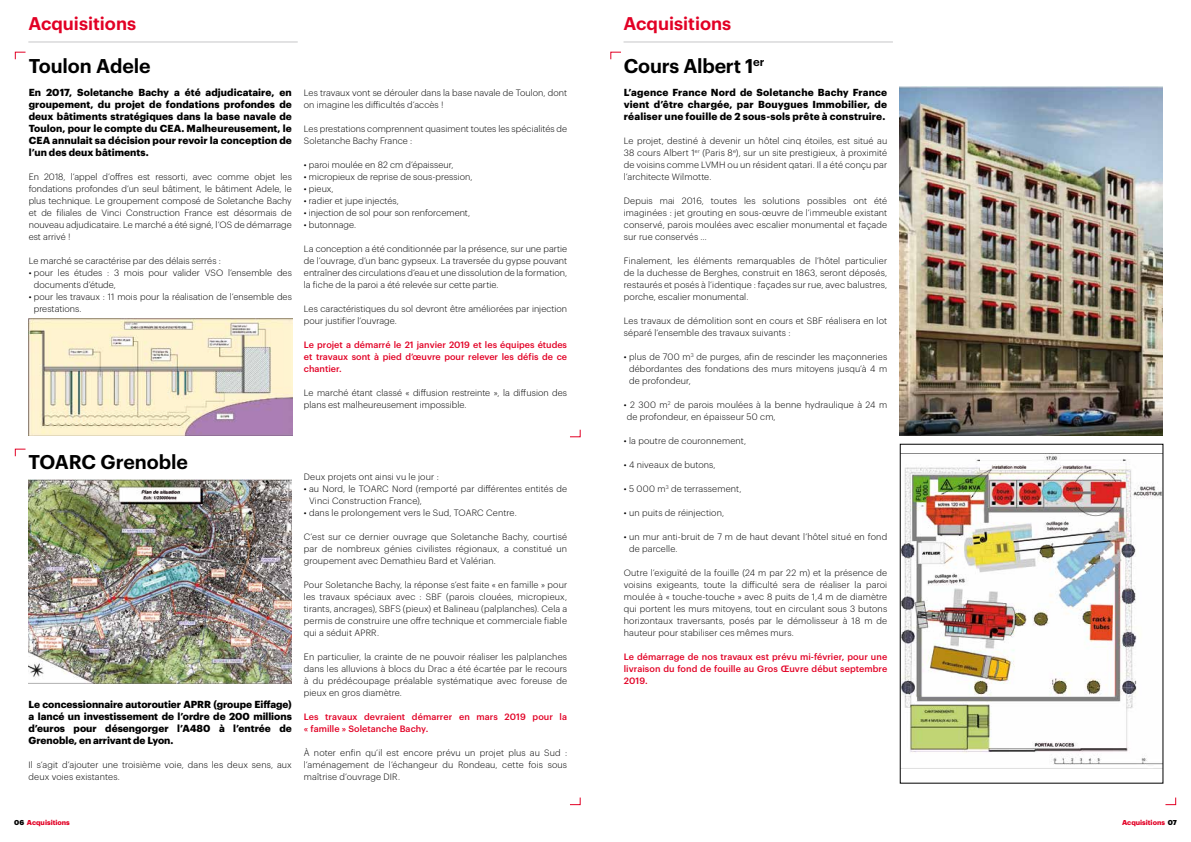
<style>
.page{position:relative;width:1191px;height:842px;background:#fff}
.page>*{position:absolute;margin:0;border:0;box-sizing:border-box;transform-origin:0 0}
.t1{font:600 19.5px "Graphik";letter-spacing:-.01em;color:#000}
.t2{font:600 18px "Graphik";color:#e20025}
.t3{font:700 10px/12px "Graphik";letter-spacing:.01em;color:#000;text-align:justify}
.t4{font:300 9px/12px "Graphik";letter-spacing:.01em;color:#000}
.t5{font:500 9px/12px "Graphik";letter-spacing:.005em;color:#e20025;text-align:justify}
.t6{font:700 7px "Graphik";color:#e20025}
.s1{font-weight:900;color:#000}
</style>
<div class="page">
<hr style="left:28px;top:42px;width:270px;height:1px;background:#c6c7c8">
<hr style="left:623px;top:42px;width:270px;height:1px;background:#c6c7c8">
<svg style="left:14px;top:51px;width:12px;height:9px"></svg>
<svg style="left:610px;top:51px;width:11px;height:9px"></svg>
<svg style="left:570px;top:429px;width:11px;height:9px"></svg>
<svg style="left:570px;top:797px;width:11px;height:9px"></svg>
<svg style="left:1165px;top:797px;width:11px;height:9px"></svg>
<svg style="left:14px;top:448px;width:12px;height:9px"></svg>
<img style="left:902px;top:454px;width:259px;height:315px">
<img style="left:899px;top:86px;width:264px;height:350px">
<img style="left:29px;top:319px;width:263px;height:117px">
<img style="left:29px;top:480px;width:263px;height:204px">
<h2 class="t2" style="left:28px;top:10px;width:109px">Acquisitions</h2>
<h2 class="t2" style="left:623px;top:10px;width:109px">Acquisitions</h2>
<h1 class="t1" style="left:29px;top:51px;width:123px">Toulon Adele</h1>
<p class="t3" style="left:29px;top:85px;width:265px">En 2017, Soletanche Bachy a été adjudicataire, en groupement, du projet de fondations profondes de deux bâtiments stratégiques dans la base navale de Toulon, pour le compte du CEA. Malheureusement, le CEA annulait sa décision pour revoir la conception de l’un des deux bâtiments.</p>
<p class="t4" style="left:29px;top:170px;width:265px;text-align:justify">En 2018, l’appel d’offres est ressorti, avec comme objet les fondations profondes d’un seul bâtiment, le bâtiment Adele, le plus technique. Le groupement composé de Soletanche Bachy et de filiales de Vinci Construction France est désormais de nouveau adjudicataire. Le marché a été signé, l’OS de démarrage est arrivé !</p>
<p class="t4" style="left:29px;top:254px;width:194px">Le marché se caractérise par des délais serrés :</p>
<p class="t4" style="left:34px;top:266px;width:260px;text-indent:-5px">• pour les études : 3 mois pour valider VSO l’ensemble des documents d’étude,</p>
<p class="t4" style="left:34px;top:290px;width:260px;text-indent:-5px">• pour les travaux : 11 mois pour la réalisation de l’ensemble des prestations.</p>
<p class="t4" style="left:304px;top:86px;width:265px">Les travaux vont se dérouler dans la base navale de Toulon, dont on imagine les difficultés d’accès !</p>
<p class="t4" style="left:304px;top:122px;width:265px">Les prestations comprennent quasiment toutes les spécialités de<br>Soletanche Bachy France :</p>
<p class="t4" style="left:304px;top:158px;width:151px">• paroi moulée en 82 cm d’épaisseur,</p>
<p class="t4" style="left:304px;top:170px;width:170px">• micropieux de reprise de sous-pression,</p>
<p class="t4" style="left:304px;top:182px;width:31px">• pieux,</p>
<p class="t4" style="left:304px;top:194px;width:96px">• radier et jupe injectés,</p>
<p class="t4" style="left:304px;top:206px;width:168px">• injection de sol pour son renforcement,</p>
<p class="t4" style="left:304px;top:218px;width:54px">• butonnage.</p>
<p class="t4" style="left:304px;top:242px;width:265px;text-align:justify">La conception a été conditionnée par la présence, sur une partie de l’ouvrage, d’un banc gypseux. La traversée du gypse pouvant entraîner des circulations d’eau et une dissolution de la formation, la fiche de la paroi a été relevée sur cette partie.</p>
<p class="t4" style="left:304px;top:302px;width:265px">Les caractéristiques du sol devront être améliorées par injection pour justifier l’ouvrage.</p>
<p class="t5" style="left:304px;top:338px;width:265px">Le projet a démarré le 21 janvier 2019 et les équipes études et travaux sont à pied d’œuvre pour relever les défis de ce chantier.</p>
<p class="t4" style="left:304px;top:386px;width:265px">Le marché étant classé « diffusion restreinte », la diffusion des plans est malheureusement impossible.</p>
<h1 class="t1" style="left:29px;top:447px;width:161px">TOARC Grenoble</h1>
<p class="t3" style="left:29px;top:697px;width:265px">Le concessionnaire autoroutier APRR (groupe Eiffage) a lancé un investissement de l’ordre de 200 millions d’euros pour désengorger l’A480 à l’entrée de Grenoble, en arrivant de Lyon.</p>
<p class="t4" style="left:29px;top:758px;width:265px">Il s’agit d’ajouter une troisième voie, dans les deux sens, aux deux voies existantes.</p>
<p class="t4" style="left:304px;top:470px;width:136px">Deux projets ont ainsi vu le jour :</p>
<p class="t4" style="left:309px;top:482px;width:259px;text-indent:-5px">• au Nord, le TOARC Nord (remporté par différentes entités de<br>Vinci Construction France),</p>
<p class="t4" style="left:304px;top:506px;width:214px">• dans le prolongement vers le Sud, TOARC Centre.</p>
<p class="t4" style="left:304px;top:530px;width:265px;text-align:justify">C’est sur ce dernier ouvrage que Soletanche Bachy, courtisé par de nombreux génies civilistes régionaux, a constitué un groupement avec Demathieu Bard et Valérian.</p>
<p class="t4" style="left:304px;top:578px;width:265px;text-align:justify">Pour Soletanche Bachy, la réponse s’est faite « en famille » pour les travaux spéciaux avec : SBF (parois clouées, micropieux, tirants, ancrages), SBFS (pieux) et Balineau (palplanches). Cela a permis de construire une offre technique et commerciale fiable qui a séduit APRR.</p>
<p class="t4" style="left:304px;top:650px;width:265px;text-align:justify">En particulier, la crainte de ne pouvoir réaliser les palplanches dans les alluvions à blocs du Drac a été écartée par le recours à du prédécoupage préalable systématique avec foreuse de pieux en gros diamètre.</p>
<p class="t5" style="left:304px;top:710px;width:265px">Les travaux devraient démarrer en mars 2019 pour la « famille » Soletanche Bachy.</p>
<p class="t4" style="left:304px;top:746px;width:265px;text-align:justify">À noter enfin qu’il est encore prévu un projet plus au Sud : l’aménagement de l’échangeur du Rondeau, cette fois sous maîtrise d’ouvrage DIR.</p>
<p class="t6" style="left:14px;top:817px;width:57px"><span class="s1">06</span> Acquisitions</p>
<h1 class="t1" style="left:624px;top:51px;width:142px">Cours Albert 1<sup>er</sup></h1>
<p class="t3" style="left:624px;top:85px;width:265px">L’agence France Nord de Soletanche Bachy France vient d’être chargée, par Bouygues Immobilier, de réaliser une fouille de 2 sous-sols prête à construire.</p>
<p class="t4" style="left:624px;top:134px;width:265px;text-align:justify">Le projet, destiné à devenir un hôtel cinq étoiles, est situé au 38 cours Albert 1<sup>er</sup> (Paris 8<sup>e</sup>), sur un site prestigieux, à proximité de voisins comme LVMH ou un résident qatari. Il a été conçu par l’architecte Wilmotte.</p>
<p class="t4" style="left:624px;top:194px;width:265px;text-align:justify">Depuis mai 2016, toutes les solutions possibles ont été imaginées : jet grouting en sous-œuvre de l’immeuble existant conservé, parois moulées avec escalier monumental et façade sur rue conservés …</p>
<p class="t4" style="left:624px;top:254px;width:265px;text-align:justify">Finalement, les éléments remarquables de l’hôtel particulier de la duchesse de Berghes, construit en 1863, seront déposés, restaurés et posés à l’identique : façades sur rue, avec balustres, porche, escalier monumental.</p>
<p class="t4" style="left:624px;top:314px;width:265px">Les travaux de démolition sont en cours et SBF réalisera en lot séparé l’ensemble des travaux suivants :</p>
<p class="t4" style="left:629px;top:350px;width:260px;text-align:justify;text-indent:-5px">• plus de 700 m<sup>3</sup> de purges, afin de rescinder les maçonneries débordantes des fondations des murs mitoyens jusqu’à 4 m de profondeur,</p>
<p class="t4" style="left:627px;top:398px;width:262px;text-indent:-3px">• 2 300 m<sup>2</sup> de parois moulées à la benne hydraulique à 24 m de profondeur, en épaisseur 50 cm,</p>
<p class="t4" style="left:624px;top:434px;width:124px">• la poutre de couronnement,</p>
<p class="t4" style="left:624px;top:458px;width:93px">• 4 niveaux de butons,</p>
<p class="t4" style="left:624px;top:482px;width:119px">• 5 000 m<sup>3</sup> de terrassement,</p>
<p class="t4" style="left:624px;top:506px;width:102px">• un puits de réinjection,</p>
<p class="t4" style="left:629px;top:530px;width:260px;text-indent:-5px">• un mur anti-bruit de 7 m de haut devant l’hôtel situé en fond de parcelle.</p>
<p class="t4" style="left:624px;top:566px;width:265px;text-align:justify">Outre l’exiguïté de la fouille (24 m par 22 m) et la présence de voisins exigeants, toute la difficulté sera de réaliser la paroi moulée à « touche-touche » avec 8 puits de 1,4 m de diamètre qui portent les murs mitoyens, tout en circulant sous 3 butons horizontaux traversants, posés par le démolisseur à 18 m de hauteur pour stabiliser ces mêmes murs.</p>
<p class="t5" style="left:624px;top:650px;width:265px">Le démarrage de nos travaux est prévu mi-février, pour une livraison du fond de fouille au Gros Œuvre début septembre 2019.</p>
<p class="t6" style="left:1122px;top:817px;width:56px">Acquisitions <span class="s1">07</span></p>
</div>
